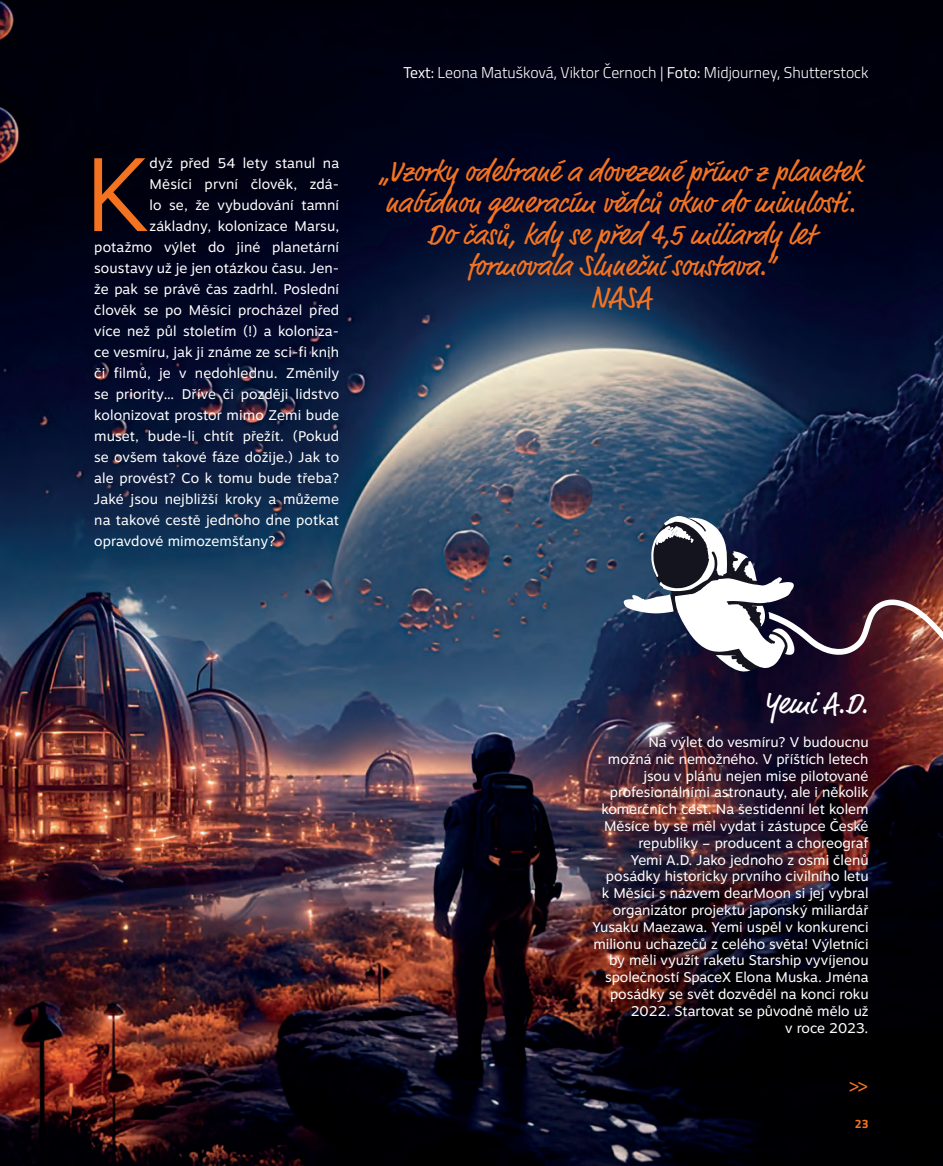
<style>
.page{position:relative;width:943px;height:1166px;background:#fff}
.page>*{position:absolute;margin:0;border:0;box-sizing:border-box;transform-origin:0 0}
.t1{font:300 103.95px "Motiva Sans";color:#f47321}
.t2{font:29.75px/31.5px "Market Pro";color:#f47321;text-align:center}
.t3{font:29.75px "Market Pro";color:#fff}
.t4{font:21px "Titillium Regular Upright";color:#f47321}
.t5{font:300 15.75px "Titillium";color:#fff}
.t6{font:14px/16.8px "Motiva Sans";color:#fff;text-align:right}
.t7{font:700 12.25px "Titillium";color:#f47321}
.s1{font-weight:400}
</style>
<div class="page">
<img style="left:0;top:0;width:943px;height:1166px">
<img style="left:623px;top:516px;width:320px;height:280px">
<p class="t1" style="left:84px;top:118px;width:66px">K</p>
<p class="t6" style="left:150px;top:154px;width:191px">dyž před 54 lety stanul na</p>
<p class="t6" style="left:150px;top:175px;width:191px">Měsíci první člověk, zdá-</p>
<p class="t6" style="left:150px;top:196px;width:191px">lo se, že vybudování tamní</p>
<p class="t6" style="left:150px;top:217px;width:191px">základny, kolonizace Marsu,</p>
<p class="t6" style="left:94px;top:238px;width:246px">potažmo výlet do jiné planetární</p>
<p class="t6" style="left:94px;top:259px;width:246px">soustavy už je jen otázkou času. Jen-</p>
<p class="t6" style="left:94px;top:280px;width:246px">že pak se právě čas zadrhl. Poslední</p>
<p class="t6" style="left:94px;top:301px;width:246px">člověk se po Měsíci procházel před</p>
<p class="t6" style="left:94px;top:322px;width:246px">více než půl stoletím (!) a koloniza-</p>
<p class="t6" style="left:94px;top:343px;width:246px">ce vesmíru, jak ji známe ze sci-fi knih</p>
<p class="t6" style="left:94px;top:364px;width:246px">či filmů, je v nedohlednu. Změnily</p>
<p class="t6" style="left:94px;top:385px;width:246px">se priority… Dříve či později lidstvo</p>
<p class="t6" style="left:94px;top:406px;width:246px">kolonizovat prostor mimo Zemi bude</p>
<p class="t6" style="left:94px;top:427px;width:246px">muset, bude-li chtít přežít. (Pokud</p>
<p class="t6" style="left:94px;top:448px;width:246px">se ovšem takové fáze dožije.) Jak to</p>
<p class="t6" style="left:94px;top:469px;width:246px">ale provést? Co k tomu bude třeba?</p>
<p class="t6" style="left:94px;top:490px;width:246px">Jaké jsou nejbližší kroky a můžeme</p>
<p class="t6" style="left:94px;top:511px;width:246px">na takové cestě jednoho dne potkat</p>
<p class="t6" style="left:94px;top:532px;width:183px">opravdové mimozemšťany?</p>
<p class="t5" style="left:403px;top:61px;width:466px"><span class="s1">Text:</span> Leona Matušková, Viktor Černoch | <span class="s1">Foto:</span> Midjourney, Shutterstock</p>
<p class="t2" style="left:380px;top:157px;width:483px">„Vzorky odebrané a dovezené přímo z planetek nabídnou generacím vědců okno do minulosti.<br>Do časů, kdy se před 4,5 miliardy let formovala Sluneční soustava.“</p>
<p class="t2" style="left:590px;top:283px;width:62px">NASA</p>
<p class="t3" style="left:763px;top:684px;width:107px">Yemi A.D.</p>
<p class="t6" style="left:592px;top:733px;width:277px">Na výlet do vesmíru? V budoucnu<br>možná nic nemožného. V příštích letech jsou v plánu nejen mise pilotované profesionálními astronauty, ale i několik komerčních cest. Na šestidenní let kolem Měsíce by se měl vydat i zástupce České republiky – producent a choreograf<br>Yemi A.D. Jako jednoho z osmi členů posádky historicky prvního civilního letu<br>k Měsíci s názvem dearMoon si jej vybral organizátor projektu japonský miliardář Yusaku Maezawa. Yemi uspěl v konkurenci milionu uchazečů z celého světa! Výletníci by měli využít raketu Starship vyvíjenou společností SpaceX Elona Muska. Jména posádky se svět dozvěděl na konci roku 2022. Startovat se původně mělo už<br>v roce 2023.</p>
<p class="t4" style="left:848px;top:1069px;width:22px">&gt;&gt;</p>
<p class="t7" style="left:854px;top:1114px;width:15px">23</p>
</div>
